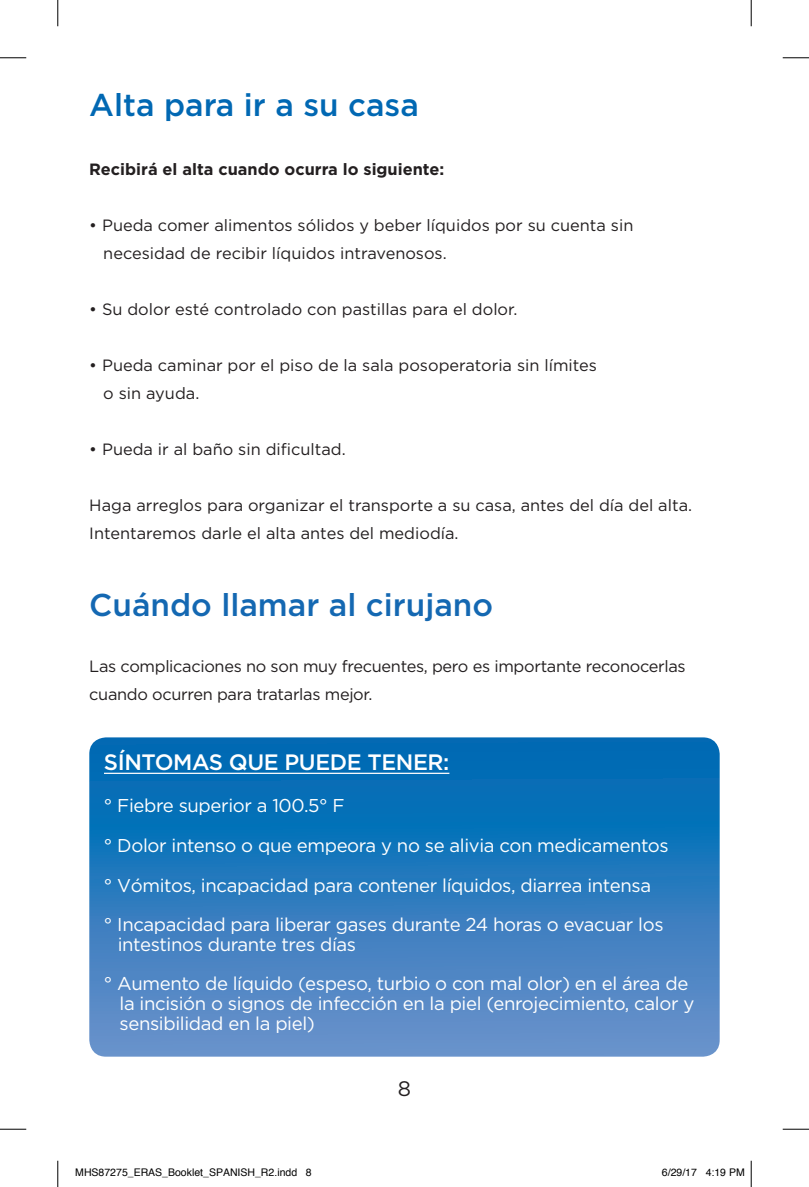
<style>
.page{position:relative;width:809px;height:1187px;background:#fff}
.page>*{position:absolute;margin:0;border:0;box-sizing:border-box;transform-origin:0 0}
.t1{font:500 31.5px "Gotham";color:#1468b2}
.t2{font:500 31.5px "Gotham";color:#0168b3}
.t3{font:500 22.22px "Gotham";letter-spacing:-.02em;color:#fff}
.t4{font:21px "Gotham";color:#231f20}
.t5{font:18.55px/39.6px "Gotham";letter-spacing:-.02em;color:#fff}
.t6{font:16.28px/28px "Gotham";color:#231f20}
.t7{font:16.28px/28px "Gotham";letter-spacing:-.02em;color:#231f20}
.t8{font:700 16.28px "Gotham";color:#231f20}
.t9{font:10.5px "Helvetica";color:#000}
</style>
<div class="page">
<svg style="left:89px;top:737px;width:630px;height:319px;background:#2f7dbe"></svg>
<hr style="left:104px;top:772px;width:345px;height:2px;background:#fff">
<svg style="left:0;top:57px;width:26px;height:1px"></svg>
<svg style="left:782px;top:57px;width:26px;height:1px"></svg>
<svg style="left:0;top:1128px;width:26px;height:1px"></svg>
<svg style="left:782px;top:1128px;width:26px;height:1px"></svg>
<svg style="left:57px;top:0;width:1px;height:26px"></svg>
<svg style="left:57px;top:1160px;width:1px;height:26px"></svg>
<svg style="left:750px;top:0;width:1px;height:26px"></svg>
<svg style="left:750px;top:1160px;width:1px;height:26px"></svg>
<h1 class="t2" style="left:89px;top:87px;width:331px">Alta para ir a su casa</h1>
<p class="t8" style="left:89px;top:160px;width:356px">Recibirá el alta cuando ocurra lo siguiente:</p>
<p class="t6" style="left:103px;top:211px;width:531px;text-indent:-14px">• Pueda comer alimentos sólidos y beber líquidos por su cuenta sin necesidad de recibir líquidos intravenosos.</p>
<p class="t6" style="left:89px;top:295px;width:429px">• Su dolor esté controlado con pastillas para el dolor.</p>
<p class="t6" style="left:103px;top:351px;width:495px;text-indent:-14px">• Pueda caminar por el piso de la sala posoperatoria sin límites o sin ayuda.</p>
<p class="t6" style="left:89px;top:435px;width:258px">• Pueda ir al baño sin dificultad.</p>
<p class="t6" style="left:89px;top:491px;width:604px">Haga arreglos para organizar el transporte a su casa, antes del día del alta.<br>Intentaremos darle el alta antes del mediodía.</p>
<h1 class="t1" style="left:89px;top:587px;width:405px">Cuándo llamar al cirujano</h1>
<p class="t7" style="left:89px;top:652px;width:598px">Las complicaciones no son muy frecuentes, pero es importante reconocerlas cuando ocurren para tratarlas mejor.</p>
<p class="t3" style="left:104px;top:750px;width:347px">SÍNTOMAS QUE PUEDE TENER:</p>
<p class="t5" style="left:104px;top:785px;width:566px">° Fiebre superior a 100.5° F<br>° Dolor intenso o que empeora y no se alivia con medicamentos ° Vómitos, incapacidad para contener líquidos, diarrea intensa<br>° Incapacidad para liberar gases durante 24 horas o evacuar los</p>
<p class="t5" style="left:104px;top:924px;width:586px;text-indent:14px">intestinos durante tres días<br>° Aumento de líquido (espeso, turbio o con mal olor) en el área de</p>
<p class="t5" style="left:120px;top:993px;width:576px;line-height:19.8px">la incisión o signos de infección en la piel (enrojecimiento, calor y sensibilidad en la piel)</p>
<p class="t4" style="left:398px;top:1077px;width:15px">8</p>
<p class="t9" style="left:75px;top:1164px;width:238px">MHS87275_ERAS_Booklet_SPANISH_R2.indd 8</p>
<p class="t9" style="left:662px;top:1164px;width:84px">6/29/17 4:19 PM</p>
</div>
